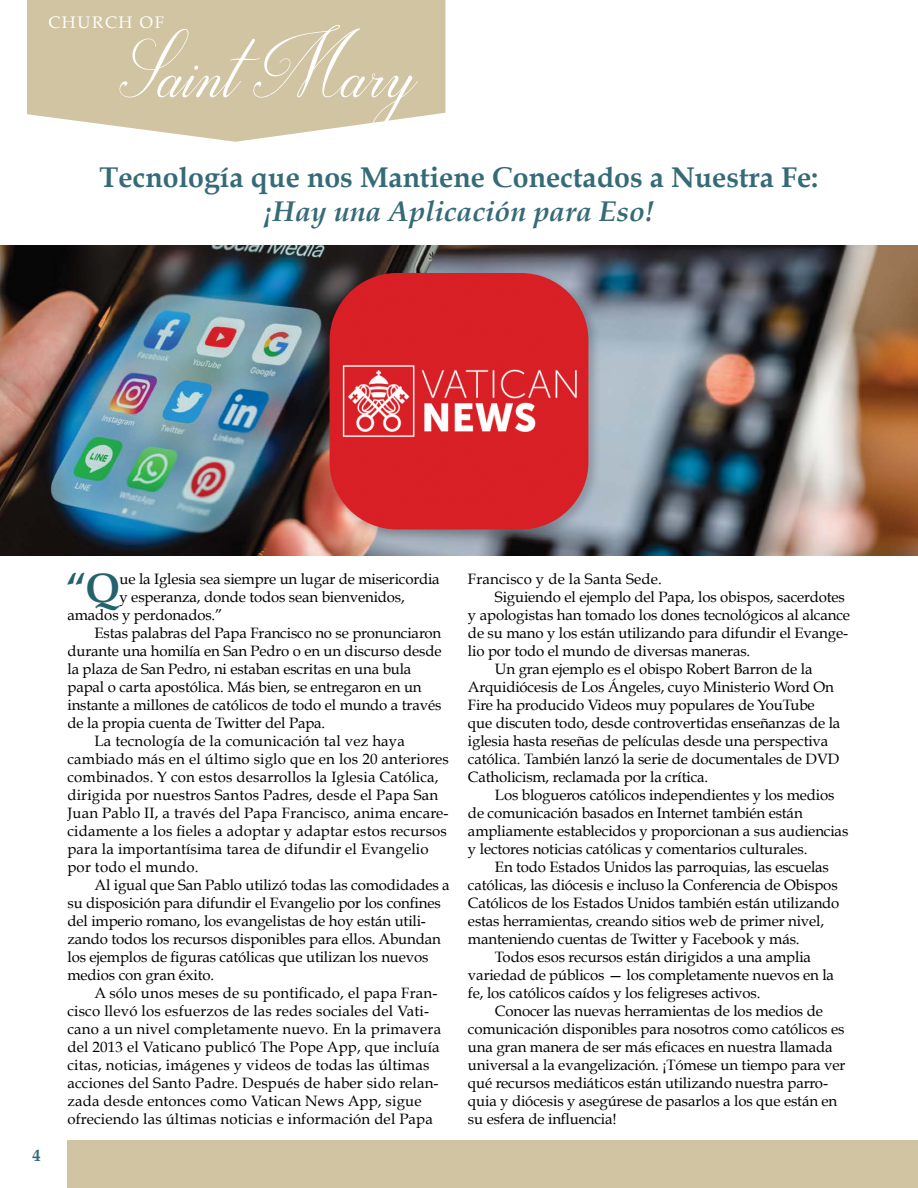
<style>
.page{position:relative;width:918px;height:1188px;background:#fff}
.page>*{position:absolute;margin:0;border:0;box-sizing:border-box;transform-origin:0 0}
.t1{font:88.8px "Darleston";color:#fff}
.t2{font:700 40.95px "Book Antiqua";color:#24626e}
.t3{font:700 28.5px "Book Antiqua";color:#356b77}
.t4{font:italic 700 28.5px "Book Antiqua";color:#356b77}
.t5{font:16.8px "Book Antiqua";letter-spacing:.1em;color:#fff}
.t6{font:700 16.5px "Book Antiqua";color:#356b77}
.t7{font:15px "Book Antiqua";letter-spacing:-.01em;color:#000}
.t8{font:15px "Book Antiqua";letter-spacing:.01em;color:#000}
</style>
<div class="page">
<div style="left:68px;top:1141px;width:850px;height:47px;background:#d0c4a2"></div>
<svg style="left:27px;top:0;width:419px;height:142px;background:#d4caab"></svg>
<img style="left:0;top:245px;width:918px;height:311px">
<div style="left:326px;top:269px;width:275px;height:273px;background:#000;opacity:.2"></div>
<img style="left:330px;top:273px;width:258px;height:257px">
<p class="t5" style="left:48px;top:12px;width:117px">CHURCH OF</p>
<h1 class="t1" style="left:119px;top:19px;width:300px">Saint Mary</h1>
<h3 class="t3" style="left:100px;top:161px;width:720px">Tecnología que nos Mantiene Conectados a Nuestra Fe:</h3>
<h3 class="t4" style="left:263px;top:195px;width:393px">¡Hay una Aplicación para Eso!</h3>
<p class="t6" style="left:32px;top:1146px;width:10px">4</p>
<h2 class="t2" style="left:66px;top:564px;width:56px">“Q</h2>
<p class="t7" style="left:120px;top:570px;width:322px">ue la Iglesia sea siempre un lugar de misericordia</p>
<p class="t7" style="left:120px;top:588px;width:287px">y esperanza, donde todos sean bienvenidos,</p>
<p class="t7" style="left:67px;top:606px;width:157px">amados y perdonados.”</p>
<p class="t7" style="left:94px;top:624px;width:348px">Estas palabras del Papa Francisco no se pronunciaron</p>
<p class="t7" style="left:67px;top:642px;width:376px">durante una homilía en San Pedro o en un discurso desde</p>
<p class="t7" style="left:67px;top:660px;width:345px">la plaza de San Pedro, ni estaban escritas en una bula</p>
<p class="t7" style="left:67px;top:678px;width:356px">papal o carta apostólica. Más bien, se entregaron en un</p>
<p class="t7" style="left:67px;top:696px;width:375px">instante a millones de católicos de todo el mundo a través</p>
<p class="t7" style="left:67px;top:714px;width:259px">de la propia cuenta de Twitter del Papa.</p>
<p class="t8" style="left:94px;top:732px;width:312px">La tecnología de la comunicación tal vez haya</p>
<p class="t8" style="left:67px;top:750px;width:383px">cambiado más en el último siglo que en los 20 anteriores</p>
<p class="t8" style="left:67px;top:768px;width:373px">combinados. Y con estos desarrollos la Iglesia Católica,</p>
<p class="t8" style="left:67px;top:786px;width:372px">dirigida por nuestros Santos Padres, desde el Papa San</p>
<p class="t8" style="left:67px;top:804px;width:383px">Juan Pablo II, a través del Papa Francisco, anima encare-</p>
<p class="t8" style="left:67px;top:822px;width:381px">cidamente a los fieles a adoptar y adaptar estos recursos</p>
<p class="t8" style="left:67px;top:840px;width:363px">para la importantísima tarea de difundir el Evangelio</p>
<p class="t8" style="left:67px;top:858px;width:133px">por todo el mundo.</p>
<p class="t7" style="left:94px;top:876px;width:357px">Al igual que San Pablo utilizó todas las comodidades a</p>
<p class="t7" style="left:67px;top:894px;width:375px">su disposición para difundir el Evangelio por los confines</p>
<p class="t7" style="left:67px;top:912px;width:360px">del imperio romano, los evangelistas de hoy están utili-</p>
<p class="t7" style="left:67px;top:930px;width:375px">zando todos los recursos disponibles para ellos. Abundan</p>
<p class="t7" style="left:67px;top:948px;width:363px">los ejemplos de figuras católicas que utilizan los nuevos</p>
<p class="t7" style="left:67px;top:966px;width:148px">medios con gran éxito.</p>
<p class="t8" style="left:94px;top:984px;width:344px">A sólo unos meses de su pontificado, el papa Fran-</p>
<p class="t8" style="left:67px;top:1002px;width:363px">cisco llevó los esfuerzos de las redes sociales del Vati-</p>
<p class="t8" style="left:67px;top:1020px;width:375px">cano a un nivel completamente nuevo. En la primavera</p>
<p class="t8" style="left:67px;top:1038px;width:374px">del 2013 el Vaticano publicó The Pope App, que incluía</p>
<p class="t8" style="left:67px;top:1056px;width:363px">citas, noticias, imágenes y videos de todas las últimas</p>
<p class="t8" style="left:67px;top:1074px;width:373px">acciones del Santo Padre. Después de haber sido relan-</p>
<p class="t8" style="left:67px;top:1092px;width:356px">zada desde entonces como Vatican News App, sigue</p>
<p class="t8" style="left:67px;top:1110px;width:367px">ofreciendo las últimas noticias e información del Papa</p>
<p class="t8" style="left:468px;top:570px;width:195px">Francisco y de la Santa Sede.</p>
<p class="t7" style="left:495px;top:588px;width:351px">Siguiendo el ejemplo del Papa, los obispos, sacerdotes</p>
<p class="t7" style="left:468px;top:606px;width:384px">y apologistas han tomado los dones tecnológicos al alcance</p>
<p class="t7" style="left:468px;top:624px;width:382px">de su mano y los están utilizando para difundir el Evange-</p>
<p class="t7" style="left:468px;top:642px;width:284px">lio por todo el mundo de diversas maneras.</p>
<p class="t7" style="left:495px;top:660px;width:319px">Un gran ejemplo es el obispo Robert Barron de la</p>
<p class="t7" style="left:468px;top:678px;width:367px">Arquidiócesis de Los Ángeles, cuyo Ministerio Word On</p>
<p class="t7" style="left:468px;top:696px;width:348px">Fire ha producido Videos muy populares de YouTube</p>
<p class="t7" style="left:468px;top:714px;width:374px">que discuten todo, desde controvertidas enseñanzas de la</p>
<p class="t7" style="left:468px;top:732px;width:362px">iglesia hasta reseñas de películas desde una perspectiva</p>
<p class="t7" style="left:468px;top:750px;width:373px">católica. También lanzó la serie de documentales de DVD</p>
<p class="t7" style="left:468px;top:768px;width:242px">Catholicism, reclamada por la crítica.</p>
<p class="t7" style="left:495px;top:786px;width:341px">Los blogueros católicos independientes y los medios</p>
<p class="t7" style="left:468px;top:804px;width:336px">de comunicación basados en Internet también están</p>
<p class="t7" style="left:468px;top:822px;width:382px">ampliamente establecidos y proporcionan a sus audiencias</p>
<p class="t7" style="left:468px;top:840px;width:341px">y lectores noticias católicas y comentarios culturales.</p>
<p class="t7" style="left:495px;top:858px;width:336px">En todo Estados Unidos las parroquias, las escuelas</p>
<p class="t7" style="left:468px;top:876px;width:371px">católicas, las diócesis e incluso la Conferencia de Obispos</p>
<p class="t7" style="left:468px;top:894px;width:373px">Católicos de los Estados Unidos también están utilizando</p>
<p class="t7" style="left:468px;top:912px;width:358px">estas herramientas, creando sitios web de primer nivel,</p>
<p class="t7" style="left:468px;top:930px;width:333px">manteniendo cuentas de Twitter y Facebook y más.</p>
<p class="t7" style="left:495px;top:948px;width:318px">Todos esos recursos están dirigidos a una amplia</p>
<p class="t7" style="left:468px;top:966px;width:368px">variedad de públicos — los completamente nuevos en la</p>
<p class="t7" style="left:468px;top:984px;width:294px">fe, los católicos caídos y los feligreses activos.</p>
<p class="t7" style="left:495px;top:1002px;width:329px">Conocer las nuevas herramientas de los medios de</p>
<p class="t7" style="left:468px;top:1020px;width:378px">comunicación disponibles para nosotros como católicos es</p>
<p class="t7" style="left:468px;top:1038px;width:366px">una gran manera de ser más eficaces en nuestra llamada</p>
<p class="t7" style="left:468px;top:1056px;width:379px">universal a la evangelización. ¡Tómese un tiempo para ver</p>
<p class="t7" style="left:468px;top:1074px;width:362px">qué recursos mediáticos están utilizando nuestra parro-</p>
<p class="t7" style="left:468px;top:1092px;width:371px">quia y diócesis y asegúrese de pasarlos a los que están en</p>
<p class="t7" style="left:468px;top:1110px;width:150px">su esfera de influencia!</p>
</div>
